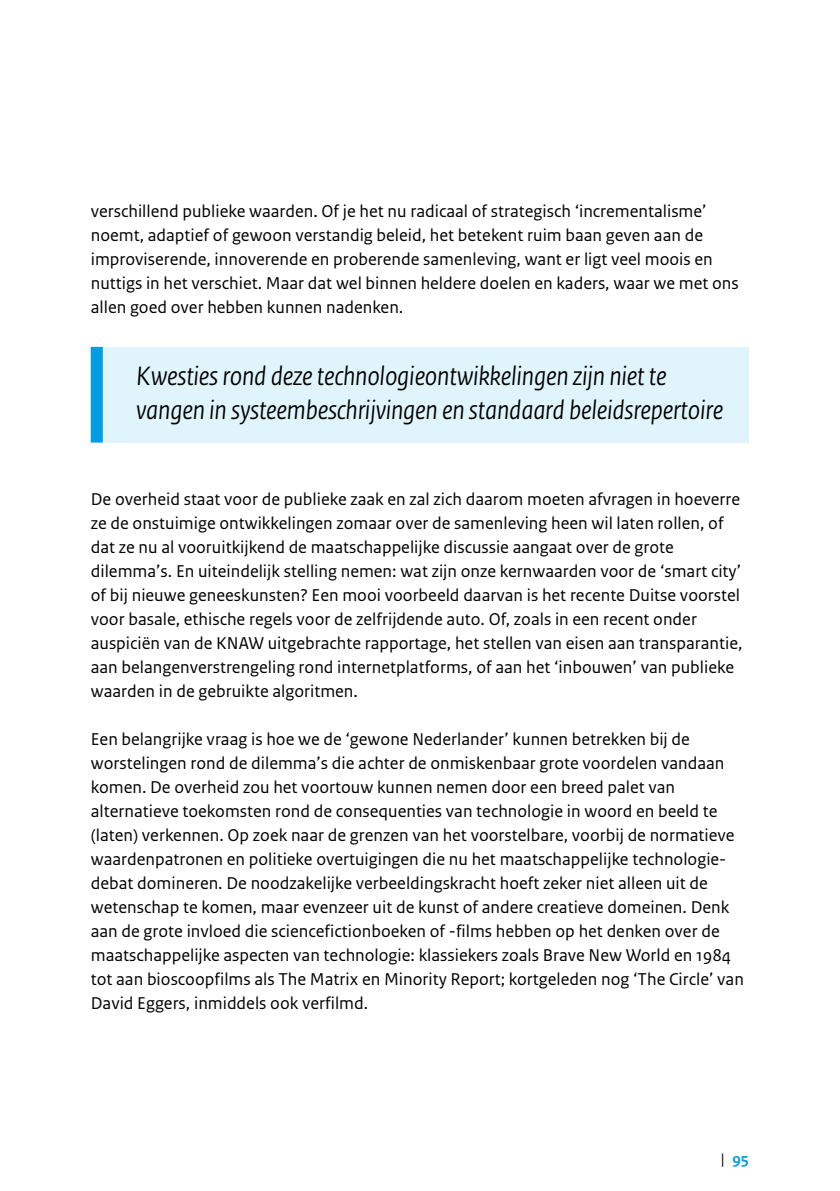
<style>
.page{position:relative;width:840px;height:1191px;background:#fff}
.page>*{position:absolute;margin:0;border:0;box-sizing:border-box;transform-origin:0 0}
._08_RO_Quote_2{font:italic 28px/33.6px "Rijksoverheid Sans Heading";letter-spacing:-.005em;color:#000}
._10_RO_Broodtekst_Sa{font:18px/24px "Rijksoverheid Sans Text";color:#000}
.t1{font:700 16px "Rijksoverheid Sans Text";color:#009de2}
.s1{font-weight:400;color:#000}
</style>
<div class="page">
<div style="left:91px;top:347px;width:657px;height:95px;background:#dff5fb"></div>
<div style="left:91px;top:347px;width:12px;height:95px;background:#009de2"></div>
<p class="_10_RO_Broodtekst_Sa" style="left:91px;top:199px;width:649px">verschillend publieke waarden. Of je het nu radicaal of strategisch ‘incrementalisme’ noemt, adaptief of gewoon verstandig beleid, het betekent ruim baan geven aan de improviserende, innoverende en proberende samenleving, want er ligt veel moois en nuttigs in het verschiet. Maar dat wel binnen heldere doelen en kaders, waar we met ons allen goed over hebben kunnen nadenken.</p>
<p class="_08_RO_Quote_2" style="left:136px;top:359px;width:588px">Kwesties rond deze technologieontwikkelingen zijn niet te vangen in systeembeschrijvingen en standaard beleidsrepertoire</p>
<p class="_10_RO_Broodtekst_Sa" style="left:91px;top:487px;width:652px">De overheid staat voor de publieke zaak en zal zich daarom moeten afvragen in hoeverre ze de onstuimige ontwikkelingen zomaar over de samenleving heen wil laten rollen, of dat ze nu al vooruitkijkend de maatschappelijke discussie aangaat over de grote dilemma’s. En uiteindelijk stelling nemen: wat zijn onze kernwaarden voor de ‘smart city’ of bij nieuwe geneeskunsten? Een mooi voorbeeld daarvan is het recente Duitse voorstel voor basale, ethische regels voor de zelfrijdende auto. Of, zoals in een recent onder auspiciën van de KNAW uitgebrachte rapportage, het stellen van eisen aan transparantie, aan belangenverstrengeling rond internetplatforms, of aan het ‘inbouwen’ van publieke waarden in de gebruikte algoritmen.</p>
<p class="_10_RO_Broodtekst_Sa" style="left:91px;top:727px;width:654px">Een belangrijke vraag is hoe we de ‘gewone Nederlander’ kunnen betrekken bij de worstelingen rond de dilemma’s die achter de onmiskenbaar grote voordelen vandaan komen. De overheid zou het voortouw kunnen nemen door een breed palet van alternatieve toekomsten rond de consequenties van technologie in woord en beeld te (laten) verkennen. Op zoek naar de grenzen van het voorstelbare, voorbij de normatieve waardenpatronen en politieke overtuigingen die nu het maatschappelijke technologie&shy;debat domineren. De noodzakelijke verbeeldingskracht hoeft zeker niet alleen uit de wetenschap te komen, maar evenzeer uit de kunst of andere creatieve domeinen. Denk aan de grote invloed die sciencefictionboeken of -films hebben op het denken over de maatschappelijke aspecten van technologie: klassiekers zoals Brave New World en 1984 tot aan bioscoopfilms als The Matrix en Minority Report; kortgeleden nog ‘The Circle’ van David Eggers, inmiddels ook verfilmd.</p>
<p class="t1" style="left:720px;top:1150px;width:30px"><span class="s1">|</span> 95</p>
</div>
